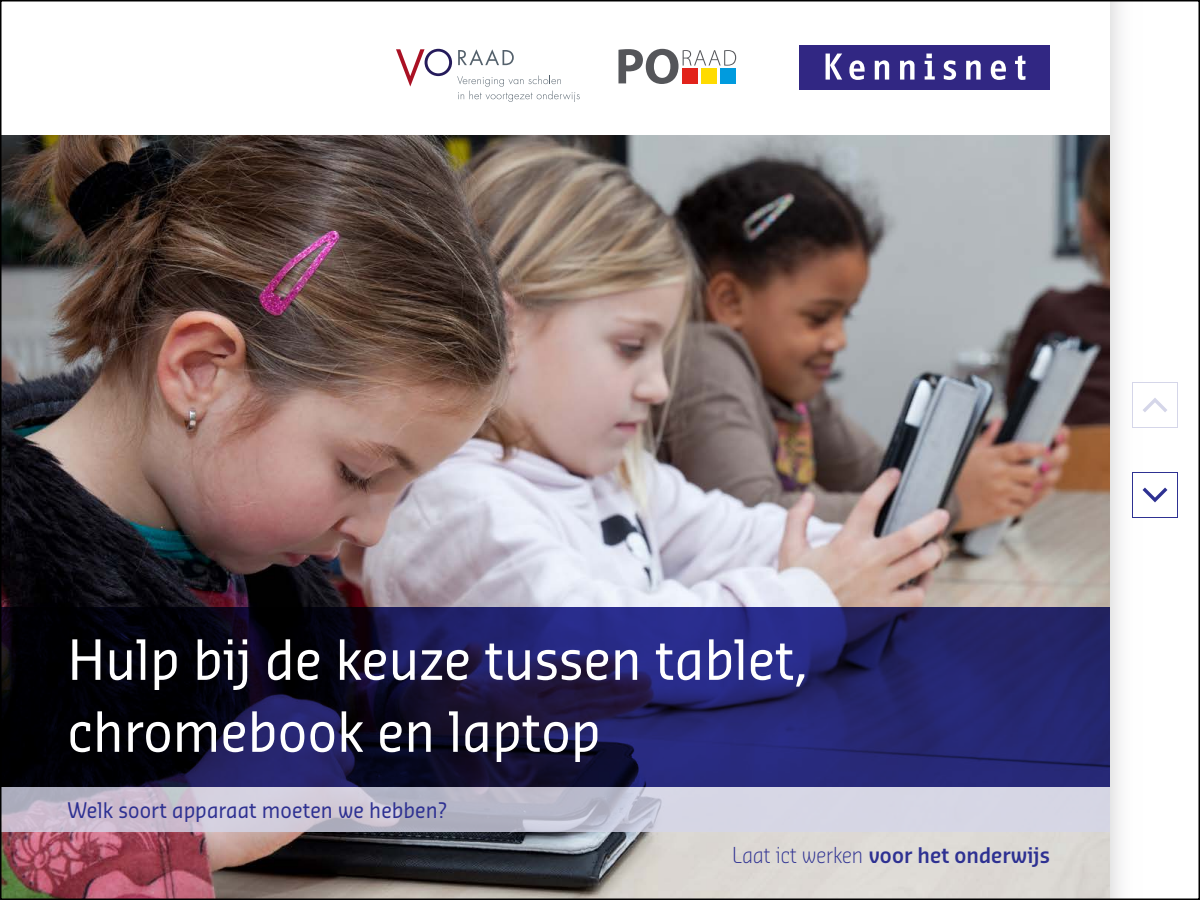
<style>
.page{position:relative;width:1200px;height:900px;background:#fff}
.page>*{position:absolute;margin:0;border:0;box-sizing:border-box;transform-origin:0 0}
._01_Cover_subtitel{font:54px/72px "Sansa Sm Con Pro";color:#fff}
._01_Cover_extra_info{font:21px "Sansa Sm Con Pro";color:#2e3192}
._01_Pay-off{font:600 21px "Sansa Sm Con Pro";color:#2e3192}
._01_Broodtekst{font:italic 7.05px "Open Sans";color:#000}
.s1{font-weight:300}
</style>
<div class="page">
<img style="left:3px;top:135px;width:1107px;height:762px">
<svg style="left:3px;top:788px;width:1107px;height:44px;background:#cac8d7"></svg>
<div style="left:800px;top:45px;width:250px;height:45px;background:#312783"></div>
<svg style="left:826px;top:54px;width:16px;height:26px"></svg>
<svg style="left:849px;top:60px;width:16px;height:20px"></svg>
<svg style="left:875px;top:60px;width:14px;height:20px"></svg>
<svg style="left:900px;top:60px;width:15px;height:20px"></svg>
<svg style="left:925px;top:54px;width:10px;height:26px"></svg>
<svg style="left:944px;top:60px;width:12px;height:20px"></svg>
<svg style="left:966px;top:60px;width:15px;height:20px"></svg>
<svg style="left:991px;top:60px;width:15px;height:20px"></svg>
<svg style="left:1015px;top:55px;width:10px;height:25px"></svg>
<svg style="left:3px;top:608px;width:1107px;height:180px;background:#19194b"></svg>
<svg style="left:618px;top:49px;width:118px;height:35px"></svg>
<div style="left:682px;top:68px;width:16px;height:16px;background:#e2231b"></div>
<div style="left:701px;top:68px;width:16px;height:16px;background:#ffdb00"></div>
<div style="left:720px;top:68px;width:16px;height:16px;background:#009bde"></div>
<svg style="left:396px;top:49px;width:184px;height:53px"></svg>
<div style="left:1110px;top:0;width:45px;height:900px;background:linear-gradient(to right,#efeff0,#fff)"></div>
<div style="left:1132px;top:472px;width:46px;height:46px;background:#fff;border:1px solid #2e3192"></div>
<svg style="left:1143px;top:488px;width:24px;height:14px"></svg>
<div style="left:1132px;top:382px;width:46px;height:46px;background:#fff;border:1px solid #d5d6e9"></div>
<svg style="left:1143px;top:398px;width:24px;height:14px"></svg>
<p class="_01_Broodtekst" style="left:488px;top:311px;width:5px">1</p>
<p class="_01_Cover_subtitel" style="left:68px;top:623px;width:743px">Hulp bij de keuze tussen tablet, chromebook en laptop</p>
<p class="_01_Cover_extra_info" style="left:68px;top:796px;width:381px">Welk soort apparaat moeten we hebben?</p>
<p class="_01_Pay-off" style="left:732px;top:840px;width:319px"><span class="s1">Laat ict werken</span> voor het onderwijs</p>
</div>
